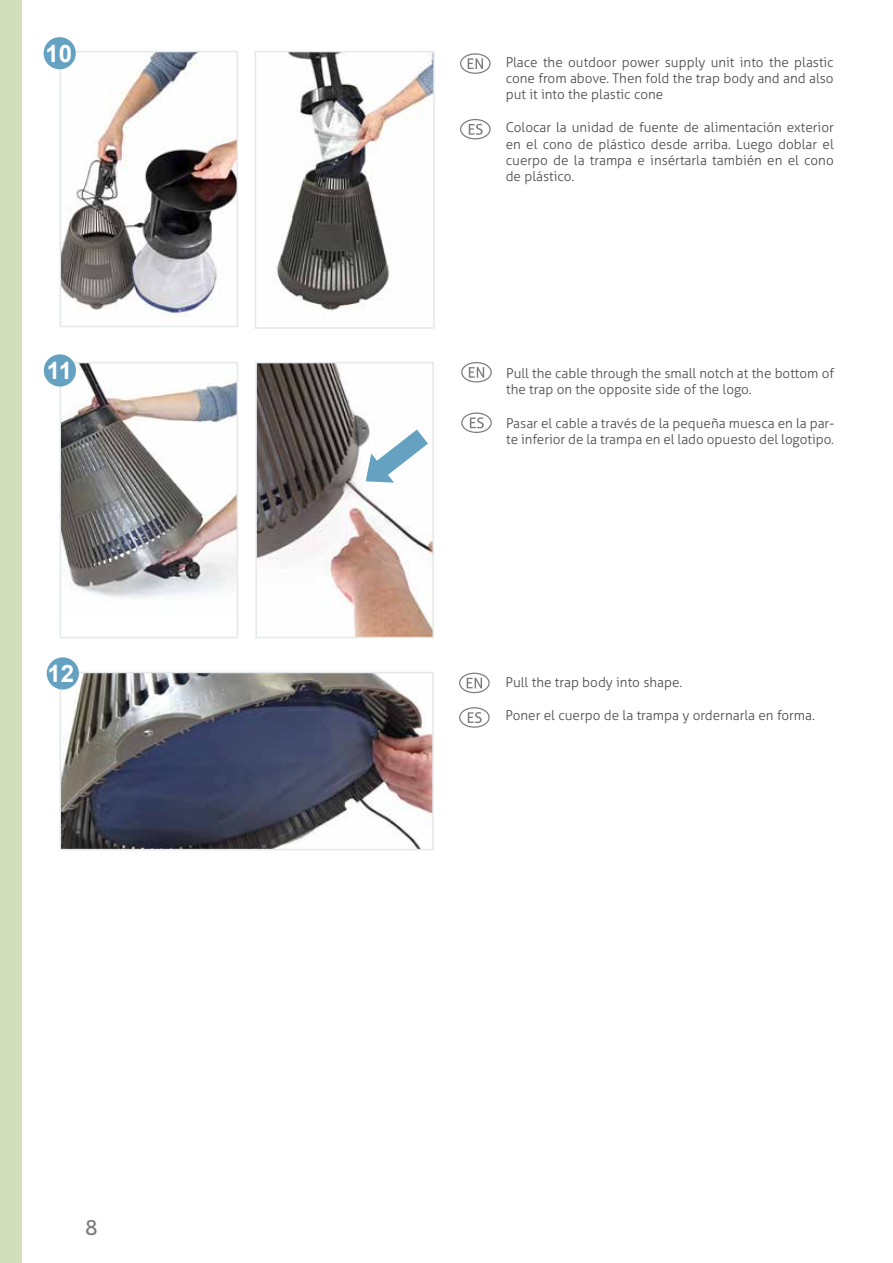
<style>
.page{position:relative;width:893px;height:1263px;background:#fff}
.page>*{position:absolute;margin:0;border:0;box-sizing:border-box;transform-origin:0 0}
.t1{font:700 24px "Arial";color:#fff}
.t2{font:21px "Aller";color:#7a7b7a}
.t3{font:300 13.5px/16.2px "Aller";color:#484847;text-align:justify}
</style>
<div class="page">
<img style="left:63px;top:54px;width:172px;height:263px">
<div style="left:60px;top:51px;width:178px;height:276px;border:2px solid #e5e8eb"></div>
<img style="left:63px;top:365px;width:172px;height:233px">
<div style="left:60px;top:362px;width:178px;height:276px;border:2px solid #e5e8eb"></div>
<img style="left:258px;top:365px;width:173px;height:270px">
<div style="left:255px;top:362px;width:179px;height:276px;border:2px solid #e5e8eb"></div>
<div style="left:44px;top:37px;width:32px;height:32px;background:#65a2c2;border-radius:50%"></div>
<svg style="left:461px;top:120px;width:29px;height:19px"></svg>
<div style="left:460px;top:119px;width:31px;height:20px;border:1px solid #7a7b7a;border-radius:50%"></div>
<svg style="left:469px;top:124px;width:14px;height:11px"></svg>
<svg style="left:461px;top:54px;width:29px;height:19px"></svg>
<div style="left:460px;top:53px;width:31px;height:21px;border:1px solid #7a7b7a;border-radius:50%"></div>
<svg style="left:468px;top:58px;width:15px;height:11px"></svg>
<img style="left:276px;top:54px;width:156px;height:257px">
<div style="left:255px;top:51px;width:180px;height:278px;border:2px solid #e5e8eb"></div>
<div style="left:44px;top:354px;width:32px;height:33px;background:#65a2c2;border-radius:50%"></div>
<img style="left:63px;top:675px;width:368px;height:172px">
<div style="left:60px;top:672px;width:374px;height:178px;border:2px solid #e5e8eb"></div>
<div style="left:47px;top:657px;width:32px;height:32px;background:#65a2c2;border-radius:50%"></div>
<svg style="left:462px;top:413px;width:29px;height:19px"></svg>
<div style="left:461px;top:412px;width:31px;height:21px;border:1px solid #7a7b7a;border-radius:50%"></div>
<svg style="left:470px;top:417px;width:14px;height:11px"></svg>
<svg style="left:462px;top:363px;width:29px;height:19px"></svg>
<div style="left:461px;top:362px;width:31px;height:20px;border:1px solid #7a7b7a;border-radius:50%"></div>
<svg style="left:469px;top:367px;width:15px;height:11px"></svg>
<svg style="left:460px;top:708px;width:29px;height:19px"></svg>
<div style="left:459px;top:707px;width:31px;height:21px;border:1px solid #7a7b7a;border-radius:50%"></div>
<svg style="left:468px;top:712px;width:14px;height:11px"></svg>
<svg style="left:460px;top:673px;width:29px;height:20px"></svg>
<div style="left:459px;top:673px;width:31px;height:20px;border:1px solid #7a7b7a;border-radius:50%"></div>
<svg style="left:467px;top:678px;width:15px;height:10px"></svg>
<svg style="left:366px;top:429px;width:62px;height:54px"></svg>
<div style="left:0;top:0;width:21px;height:1263px;background:#d1dfbb"></div>
<h1 class="t1" style="left:46px;top:37px;width:28px">10</h1>
<h1 class="t1" style="left:47px;top:354px;width:27px">11</h1>
<h1 class="t1" style="left:47px;top:657px;width:28px">12</h1>
<h2 class="t2" style="left:85px;top:1215px;width:14px">8</h2>
<p class="t3" style="left:506px;top:54px;width:330px">Place the outdoor power supply unit into the plastic cone from above. Then fold the trap body and and also put it into the plastic cone</p>
<p class="t3" style="left:506px;top:120px;width:330px">Colocar la unidad de fuente de alimentación exterior en el cono de plástico desde arriba. Luego doblar el cuerpo de la trampa e insértarla también en el cono de plástico.</p>
<p class="t3" style="left:506px;top:365px;width:329px">Pull the cable through the small notch at the bottom of the trap on the opposite side of the logo.</p>
<p class="t3" style="left:506px;top:415px;width:329px">Pasar el cable a través de la pequeña muesca en la par&shy;te inferior de la trampa en el lado opuesto del logotipo.</p>
<p class="t3" style="left:506px;top:674px;width:178px">Pull the trap body into shape.</p>
<p class="t3" style="left:506px;top:707px;width:311px">Poner el cuerpo de la trampa y ordernarla en forma.</p>
</div>
